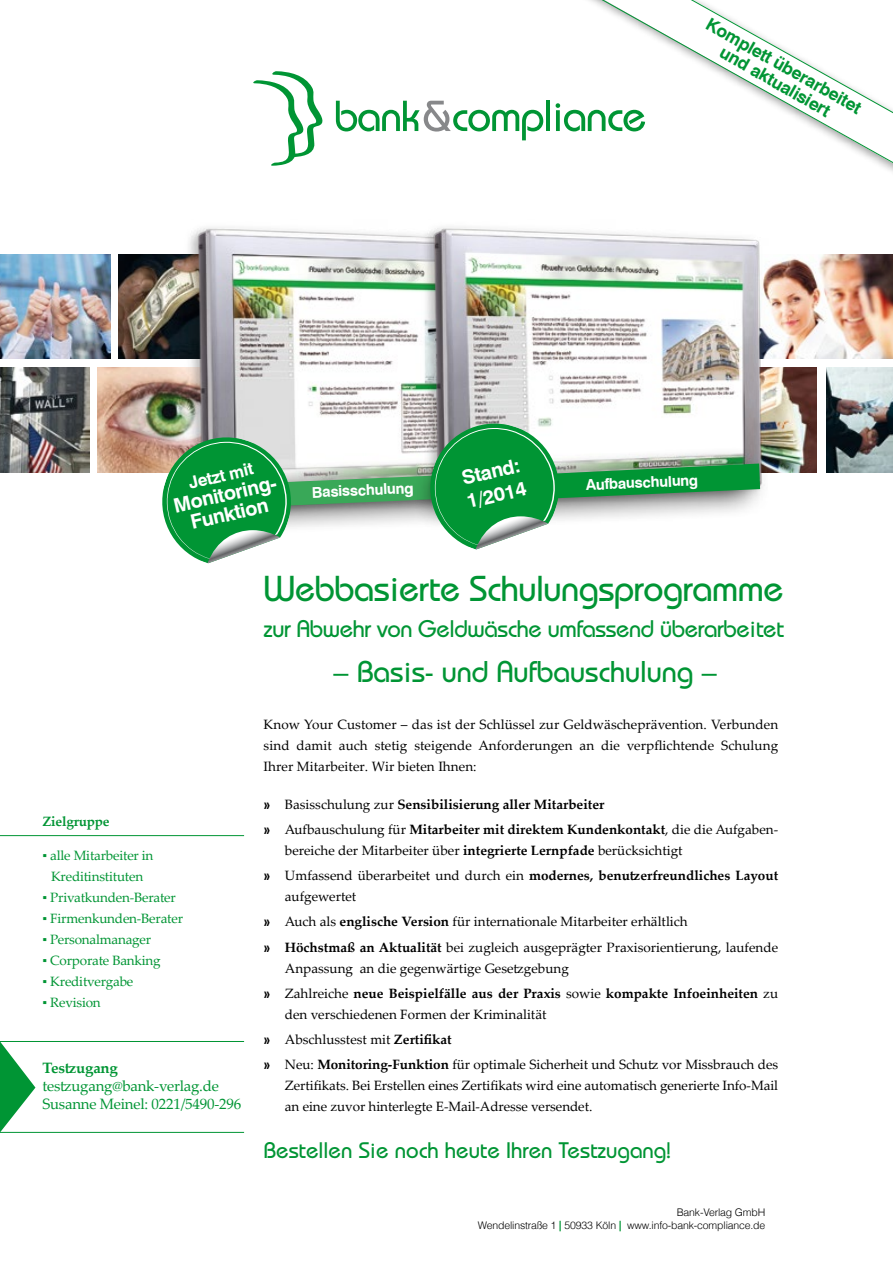
<style>
.page{position:relative;width:893px;height:1263px;background:#fff}
.page>*{position:absolute;margin:0;border:0;box-sizing:border-box;transform-origin:0 0}
.t1{font:500 36px "Bauhaus Std";letter-spacing:-.01em;color:#009534}
.t2{font:500 30px "Bauhaus Std";color:#009534}
.t3{font:500 24px "Bauhaus Std";letter-spacing:-.015em;color:#009534}
.t4{font:500 22.5px "Bauhaus Std";color:#009534}
.t5{font:700 19.95px/20px "Swiss 721 BT";color:#fff;text-align:center}
.t6{font:700 17.7px/17.7px "Swiss 721 BT";color:#009534;text-align:center}
.t7{font:700 17.1px "Swiss 721 BT";color:#fff}
.t8{font:15px/18px "Palatino Linotype";letter-spacing:-.015em;color:#009534}
.t9{font:700 15px "Swiss 721 BT";color:#fff}
.t10{font:700 15px "Palatino Linotype";letter-spacing:-.015em;color:#009534}
.t11{font:13.5px/25.2px "Palatino Linotype";color:#000}
.t12{font:13.5px/21px "Palatino Linotype";letter-spacing:-.015em;color:#009534;text-align:center}
.t13{font:700 13.5px/25.2px "Palatino Linotype";color:#000}
.t14{font:700 13.5px "Palatino Linotype";letter-spacing:-.015em;color:#009534}
.t15{font:300 10.5px/12.6px "Helvetica LT";letter-spacing:-.015em;color:#000;text-align:right}
.s1{font-family:"Corporate S"}
.s2{font-weight:400}
.s3{font-weight:700}
.s4{font-family:"Corporate S";font-weight:700}
.s5{font-weight:700;color:#009534}
</style>
<div class="page">
<svg style="left:253px;top:71px;width:70px;height:95px"></svg>
<svg style="left:336px;top:101px;width:193px;height:39px"></svg>
<svg style="left:0;top:1042px;width:35px;height:90px"></svg>
<hr style="left:0;top:835px;width:244px;height:1px;background:#009534">
<hr style="left:0;top:1041px;width:244px;height:1px;background:#009534">
<hr style="left:0;top:1132px;width:244px;height:1px;background:#009534">
<img style="left:0;top:254px;width:110px;height:105px">
<img style="left:118px;top:254px;width:46px;height:105px">
<img style="left:0;top:367px;width:89px;height:105px">
<img style="left:97px;top:367px;width:67px;height:105px">
<img style="left:826px;top:367px;width:67px;height:105px">
<img style="left:790px;top:367px;width:27px;height:105px">
<img style="left:790px;top:254px;width:103px;height:105px">
<img style="left:164px;top:227px;width:237px;height:337px">
<svg style="left:564px;top:0;width:329px;height:172px"></svg>
<img style="left:401px;top:227px;width:389px;height:246px">
<div style="left:412px;top:445px;width:357px;height:86px;background:#000;opacity:.75"></div>
<svg style="left:157px;top:418px;width:603px;height:145px"></svg>
<h3 class="t6" style="left:713px;top:14px;width:177px;rotate:30deg">Komplett überarbeitet und aktualisiert</h3>
<p class="t7" style="left:186px;top:473px;width:67px;rotate:-13deg">Jetzt mit</p>
<h3 class="t5" style="left:172px;top:496px;width:110px;rotate:-13deg">Monitoring-<br>Funktion</h3>
<p class="t9" style="left:312px;top:483px;width:103px;rotate:-3deg">Basisschulung</p>
<h3 class="t5" style="left:460px;top:468px;width:61px;rotate:-13deg">Stand:</h3>
<h3 class="t5" style="left:465px;top:492px;width:62px;rotate:-13deg">1/2014</h3>
<p class="t9" style="left:585px;top:476px;width:114px;rotate:-3deg">Aufbauschulung</p>
<p class="t14" style="left:43px;top:812px;width:69px">Zielgruppe</p>
<p class="t12" style="left:43px;top:844px;width:112px">▪ alle Mitarbeiter in<br>Kreditinstituten</p>
<p class="t12" style="left:43px;top:886px;width:135px">▪ Privatkunden-Berater</p>
<p class="t12" style="left:43px;top:907px;width:142px">▪ Firmenkunden-Berater</p>
<p class="t12" style="left:43px;top:928px;width:110px">▪ Personalmanager</p>
<p class="t12" style="left:43px;top:949px;width:120px">▪ Corporate Banking</p>
<p class="t12" style="left:43px;top:970px;width:92px">▪ Kreditvergabe</p>
<p class="t12" style="left:43px;top:991px;width:60px">▪ Revision</p>
<p class="t10" style="left:43px;top:1057px;width:77px">Testzugang</p>
<p class="t8" style="left:43px;top:1076px;width:200px">testzugang@bank-verlag.de<br>Susanne Meinel: 0221/5490-296</p>
<h1 class="t1" style="left:264px;top:568px;width:521px">Webbasierte Schulungsprogramme</h1>
<h3 class="t3" style="left:264px;top:615px;width:522px">zur Abwehr von Geldwäsche umfassend überarbeitet</h3>
<h2 class="t2" style="left:333px;top:654px;width:385px">– Basis- und Aufbauschulung –</h2>
<p class="t11" style="left:264px;top:713px;width:516px;line-height:21px;text-align:justify">Know Your Customer – das ist der Schlüssel zur Geldwäscheprävention. Verbunden sind damit auch stetig steigende Anforderungen an die verpflichtende Schulung Ihrer Mitarbeiter. Wir bieten Ihnen:</p>
<p class="t13" style="left:264px;top:791px;width:516px"><span class="s1">»</span> <span class="s2">Basisschulung zur</span> Sensibilisierung aller Mitarbeiter<br><span class="s1">»</span> <span class="s2">Aufbauschulung für</span> Mitarbeiter mit direktem Kundenkontakt<span class="s2">, die die Aufgaben-</span></p>
<p class="t11" style="left:264px;top:837px;width:516px;text-indent:21px">bereiche der Mitarbeiter über <span class="s3">integrierte Lernpfade</span> berücksichtigt<br><span class="s4">»</span> Umfassend überarbeitet und durch ein <span class="s3">modernes, benutzerfreundliches Layout</span></p>
<p class="t11" style="left:264px;top:883px;width:516px;text-indent:21px">aufgewertet<br><span class="s4">»</span> Auch als <span class="s3">englische Version</span> für internationale Mitarbeiter erhältlich<br><span class="s4">»</span> <span class="s3">Höchstmaß an Aktualität</span> bei zugleich ausgeprägter Praxisorientierung, laufende</p>
<p class="t11" style="left:264px;top:955px;width:516px;text-indent:21px">Anpassung an die gegenwärtige Gesetzgebung<br><span class="s4">»</span> Zahlreiche <span class="s3">neue Beispielfälle aus der Praxis</span> sowie <span class="s3">kompakte Infoeinheiten</span> zu</p>
<p class="t11" style="left:264px;top:1001px;width:516px;text-indent:21px">den verschiedenen Formen der Kriminalität<br><span class="s4">»</span> Abschlusstest mit <span class="s3">Zertifikat<br></span><span class="s4">»</span> Neu: <span class="s3">Monitoring-Funktion</span> für optimale Sicherheit und Schutz vor Missbrauch des</p>
<p class="t11" style="left:285px;top:1075px;width:495px;line-height:21px">Zertifikats. Bei Erstellen eines Zertifikats wird eine automatisch generierte Info-Mail an eine zuvor hinterlegte E-Mail-Adresse versendet.</p>
<h3 class="t4" style="left:264px;top:1136px;width:409px">Bestellen Sie noch heute Ihren Testzugang!</h3>
<p class="t15" style="left:478px;top:1206px;width:289px">Bank-Verlag GmbH<br>Wendelinstraße 1 <span class="s5">|</span> 50933 Köln <span class="s5">|</span> www.info-bank-compliance.de</p>
</div>
